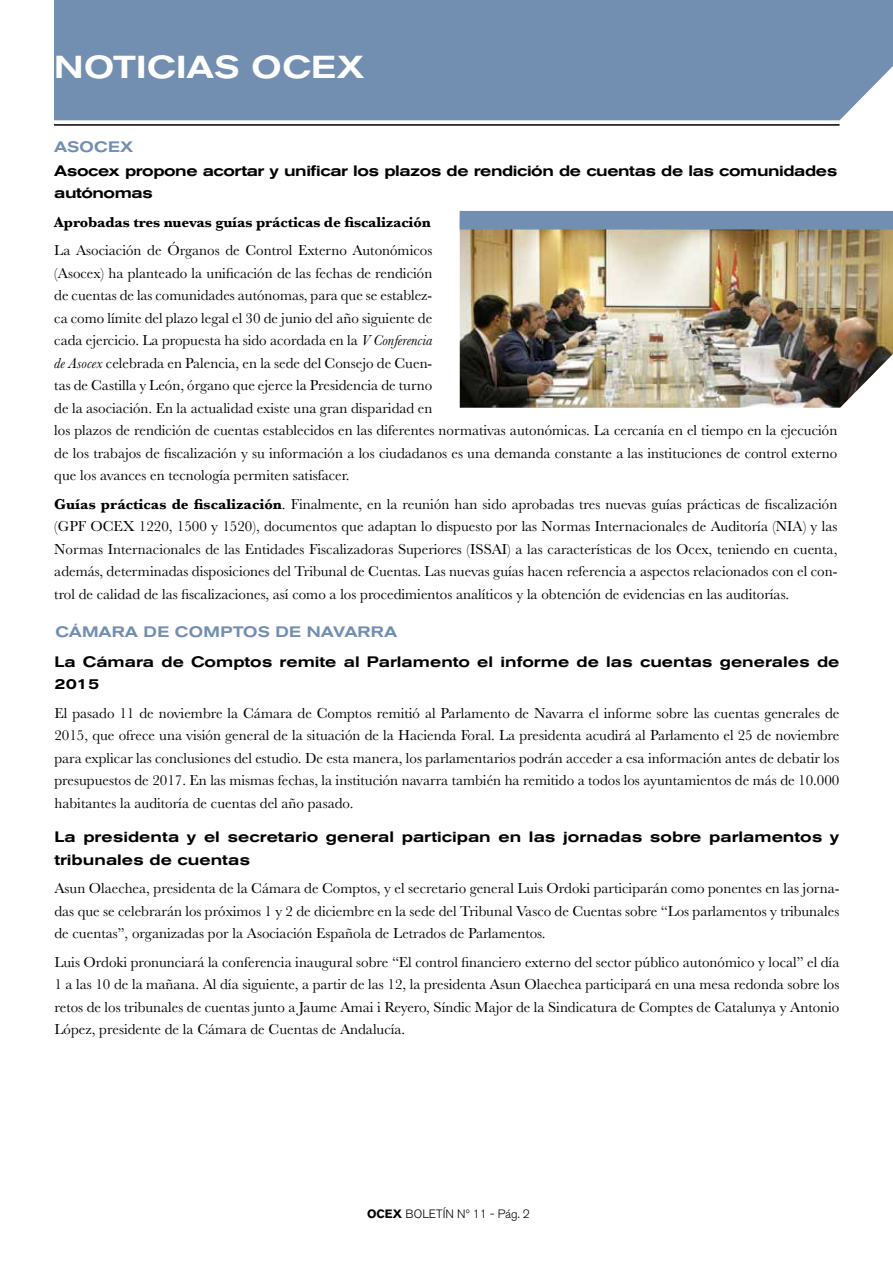
<style>
.page{position:relative;width:893px;height:1263px;background:#fff}
.page>*{position:absolute;margin:0;border:0;box-sizing:border-box;transform-origin:0 0}
.t1{font:500 expanded 31.5px "Akzidenz Grotesk BE";letter-spacing:.02em;color:#fff}
.t2{font:15px/22.5px "Baskerville";color:#000;text-align:justify}
.t3{font:500 expanded 15px/22.5px "Akzidenz Grotesk BE";color:#000}
.t4{font:500 expanded 15px/22.5px "Akzidenz Grotesk BE";letter-spacing:-.03em;color:#000}
.t5{font:700 15px "Baskerville";letter-spacing:-.01em;color:#000}
.t6{font:500 expanded 15px "Akzidenz Grotesk BE";letter-spacing:.02em;color:#728eb0}
.t7{font:300 12px "Akzidenz Grotesk BE";color:#000}
.s1{font-style:italic}
.s2{font-weight:700}
</style>
<div class="page">
<div style="left:54px;top:0;width:839px;height:120px;background:#728eb0"></div>
<hr style="left:54px;top:124px;width:785px;height:2px;background:#000">
<img style="left:460px;top:229px;width:433px;height:179px">
<div style="left:460px;top:211px;width:433px;height:18px;background:#728eb0"></div>
<h1 class="t1" style="left:54px;top:48px;width:312px">NOTICIAS OCEX</h1>
<p class="t6" style="left:54px;top:138px;width:81px">ASOCEX</p>
<p class="t4" style="left:54px;top:159px;width:784px">Asocex propone acortar y unificar los plazos de rendición de cuentas de las comunidades autónomas</p>
<p class="t5" style="left:54px;top:211px;width:378px">Aprobadas tres nuevas guías prácticas de fiscalización</p>
<p class="t2" style="left:54px;top:239px;width:785px;text-align:left">La Asociación de Órganos de Control Externo Autonómicos<br>(Asocex) ha planteado la unificación de las fechas de rendición<br>de cuentas de las comunidades autónomas, para que se establez-<br>ca como límite del plazo legal el 30 de junio del año siguiente de<br>cada ejercicio. La propuesta ha sido acordada en la <span class="s1">V Conferencia<br>de Asocex</span> celebrada en Palencia, en la sede del Consejo de Cuen-<br>tas de Castilla y León, órgano que ejerce la Presidencia de turno<br>de la asociación. En la actualidad existe una gran disparidad en<br>los plazos de rendición de cuentas establecidos en las diferentes normativas autonómicas. La cercanía en el tiempo en la ejecución de los trabajos de fiscalización y su información a los ciudadanos es una demanda constante a las instituciones de control externo que los avances en tecnología permiten satisfacer.</p>
<p class="t2" style="left:54px;top:493px;width:785px"><span class="s2">Guías prácticas de fiscalización</span>. Finalmente, en la reunión han sido aprobadas tres nuevas guías prácticas de fiscalización (GPF OCEX 1220, 1500 y 1520), documentos que adaptan lo dispuesto por las Normas Internacionales de Auditoría (NIA) y las Normas Internacionales de las Entidades Fiscalizadoras Superiores (ISSAI) a las características de los Ocex, teniendo en cuenta, además, determinadas disposiciones del Tribunal de Cuentas. Las nuevas guías hacen referencia a aspectos relacionados con el con&shy;trol de calidad de las fiscalizaciones, así como a los procedimientos analíticos y la obtención de evidencias en las auditorías.</p>
<p class="t6" style="left:56px;top:623px;width:343px">CÁMARA DE COMPTOS DE NAVARRA</p>
<p class="t3" style="left:54px;top:650px;width:786px">La Cámara de Comptos remite al Parlamento el informe de las cuentas generales de<br>2015</p>
<p class="t2" style="left:54px;top:702px;width:786px">El pasado 11 de noviembre la Cámara de Comptos remitió al Parlamento de Navarra el informe sobre las cuentas generales de 2015, que ofrece una visión general de la situación de la Hacienda Foral. La presidenta acudirá al Parlamento el 25 de noviembre para explicar las conclusiones del estudio. De esta manera, los parlamentarios podrán acceder a esa información antes de debatir los presupuestos de 2017. En las mismas fechas, la institución navarra también ha remitido a todos los ayuntamientos de más de 10.000 habitantes la auditoría de cuentas del año pasado.</p>
<p class="t3" style="left:54px;top:826px;width:786px">La presidenta y el secretario general participan en las jornadas sobre parlamentos y tribunales de cuentas</p>
<p class="t2" style="left:54px;top:877px;width:786px">Asun Olaechea, presidenta de la Cámara de Comptos, y el secretario general Luis Ordoki participarán como ponentes en las jorna&shy;das que se celebrarán los próximos 1 y 2 de diciembre en la sede del Tribunal Vasco de Cuentas sobre “Los parlamentos y tribunales de cuentas”, organizadas por la Asociación Española de Letrados de Parlamentos.</p>
<p class="t2" style="left:54px;top:951px;width:786px">Luis Ordoki pronunciará la conferencia inaugural sobre “El control financiero externo del sector público autonómico y local” el día 1 a las 10 de la mañana. Al día siguiente, a partir de las 12, la presidenta Asun Olaechea participará en una mesa redonda sobre los retos de los tribunales de cuentas junto a Jaume Amai i Reyero, Síndic Major de la Sindicatura de Comptes de Catalunya y Antonio López, presidente de la Cámara de Cuentas de Andalucía.</p>
<p class="t7" style="left:367px;top:1207px;width:164px"><span class="s2">OCEX</span> BOLETÍN Nº 11 - Pág. 2</p>
</div>
